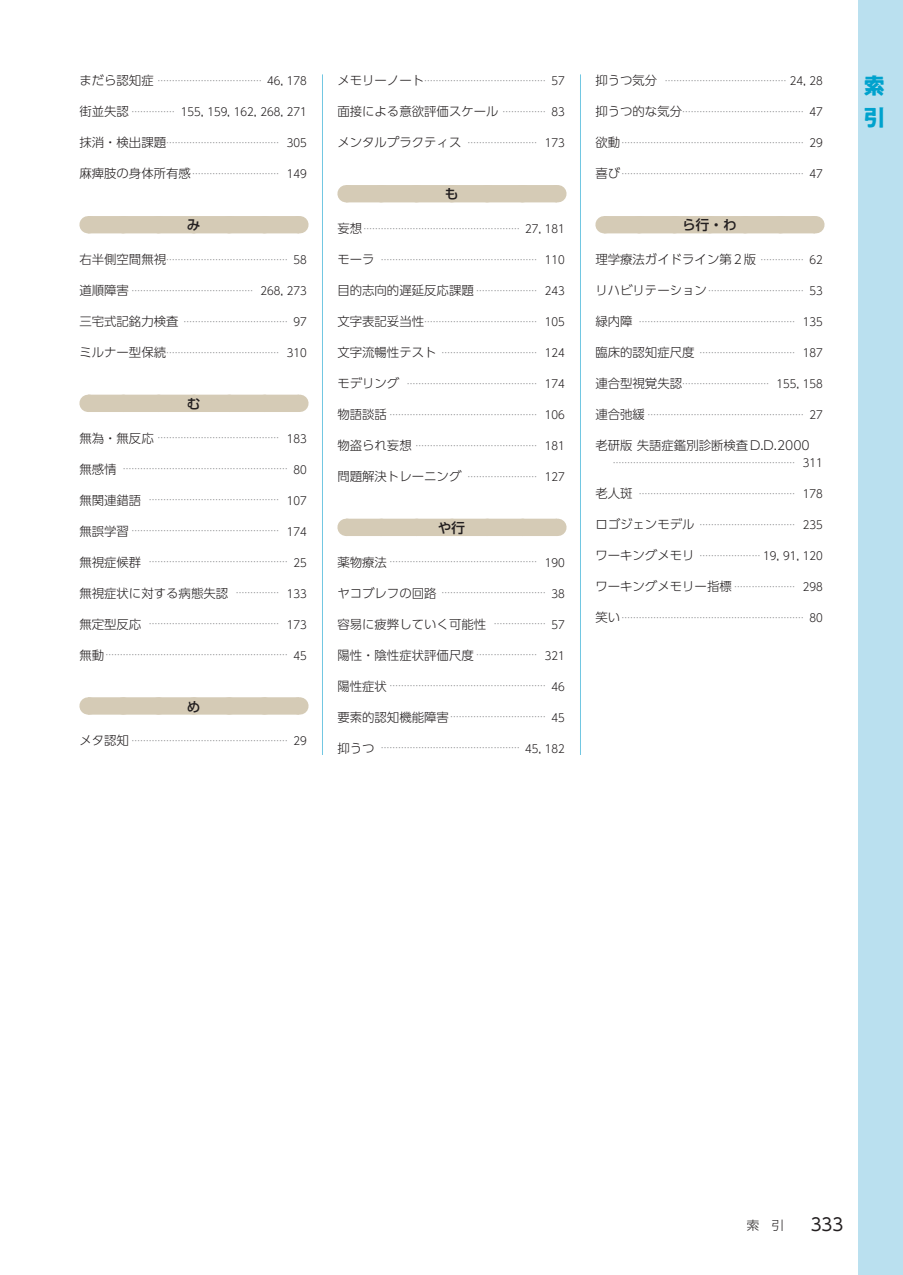
<style>
.page{position:relative;width:903px;height:1275px;background:#fff}
.page>*{position:absolute;margin:0;border:0;box-sizing:border-box;transform-origin:0 0}
.t1{font:22.4px/32.2px "PA1 Gothic Std Bold 90 pv RKSJ H";color:#00a2cd}
.t2{font:17.32px "UD Shin Go C Oniz Pr 6 Reg 90 pv RKSJ H";color:#231f20}
.t3{font:13.65px "UD Shin Go Pr 6 Medium 90 pv RKSJ H";color:#231f20}
.t4{font:12.42px "UD Shin Go Pr 6 Light 90 pv RKSJ H";color:#231f20}
.t5{font:11.2px "UD Shin Go C Oeiz Pr 6 Lig 90 pv RKSJ H";color:#231f20}
.t6{font:8.75px "UD Shin Go Pr 6 Light 90 pv RKSJ H";color:#6c6d70}
.s1{font-size:12.42px;color:#231f20}
.s2{font-family:"UD Shin Go C Oeiz Pr 6 Lig 90 pv RKSJ H";font-size:11.2px;color:#231f20}
.s3{font-family:"UD Shin Go Pr 6 Light 90 pv RKSJ H";font-size:12.42px}
.s4{font-family:"UD Shin Go Pr 6 Light 90 pv RKSJ H";font-size:8.75px;color:#6c6d70}
.s5{font-size:8.75px;color:#6c6d70}
.s6{font-family:"UD Shin Go C Oeiz Pr 6 Lig 90 pv RKSJ H";font-size:11.2px}
</style>
<div class="page">
<div style="left:88px;top:216px;width:211px;height:17px;background:#d5cbb6"></div>
<svg style="left:299px;top:216px;width:1px;height:17px"></svg>
<div style="left:88px;top:395px;width:211px;height:17px;background:#d5cbb6"></div>
<svg style="left:299px;top:395px;width:1px;height:17px"></svg>
<div style="left:88px;top:697px;width:211px;height:18px;background:#d5cbb6"></div>
<svg style="left:124px;top:697px;width:157px;height:18px"></svg>
<svg style="left:299px;top:697px;width:1px;height:18px"></svg>
<div style="left:346px;top:185px;width:211px;height:17px;background:#d5cbb6"></div>
<svg style="left:557px;top:185px;width:1px;height:17px"></svg>
<div style="left:346px;top:519px;width:211px;height:17px;background:#d5cbb6"></div>
<svg style="left:557px;top:519px;width:1px;height:17px"></svg>
<div style="left:604px;top:216px;width:211px;height:17px;background:#d5cbb6"></div>
<svg style="left:815px;top:216px;width:1px;height:17px"></svg>
<div style="left:858px;top:0;width:45px;height:1275px;background:#bae0ef"></div>
<hr style="left:322px;top:74px;width:1px;height:1092px;background:#72c7e2">
<hr style="left:580px;top:74px;width:1px;height:1092px;background:#72c7e2">
<div style="left:49px;top:755px;width:542px;height:455px;background:#fff"></div>
<p class="t6" style="left:79px;top:78px;width:229px"><span class="s1">まだら認知症</span> ……………………………… <span class="s2">46, 178</span></p>
<p class="t5" style="left:79px;top:108px;width:229px"><span class="s3">街並失認</span> <span class="s4">……………</span> 155, 159, 162, 268, 271</p>
<p class="t6" style="left:79px;top:140px;width:229px"><span class="s1">抹消・検出課題</span>………………………………… <span class="s2">305</span></p>
<p class="t6" style="left:79px;top:171px;width:229px"><span class="s1">麻痺肢の身体所有感</span> ………………………… <span class="s2">149</span></p>
<h3 class="t3" style="left:187px;top:220px;width:15px">み</h3>
<p class="t6" style="left:79px;top:256px;width:229px"><span class="s1">右半側空間無視</span>…………………………………… <span class="s2">58</span></p>
<p class="t6" style="left:79px;top:287px;width:229px"><span class="s1">道順障害</span> …………………………………… <span class="s2">268, 273</span></p>
<p class="t6" style="left:79px;top:318px;width:229px"><span class="s1">三宅式記銘力検査</span> ……………………………… <span class="s2">97</span></p>
<p class="t6" style="left:79px;top:349px;width:229px"><span class="s1">ミルナー型保続</span>………………………………… <span class="s2">310</span></p>
<h3 class="t3" style="left:187px;top:399px;width:15px">む</h3>
<p class="t6" style="left:79px;top:435px;width:229px"><span class="s1">無為・無反応</span> …………………………………… <span class="s2">183</span></p>
<p class="t6" style="left:79px;top:466px;width:229px"><span class="s1">無感情</span> ………………………………………………… <span class="s2">80</span></p>
<p class="t6" style="left:79px;top:497px;width:229px"><span class="s1">無関連錯語</span> ……………………………………… <span class="s2">107</span></p>
<p class="t6" style="left:79px;top:528px;width:229px"><span class="s1">無誤学習</span> …………………………………………… <span class="s2">174</span></p>
<p class="t6" style="left:79px;top:559px;width:229px"><span class="s1">無視症候群</span> ………………………………………… <span class="s2">25</span></p>
<h3 class="t4" style="left:79px;top:588px;width:229px">無視症状に対する病態失認 <span class="s5">……………</span> <span class="s6">133</span></h3>
<p class="t6" style="left:79px;top:621px;width:229px"><span class="s1">無定型反応</span> ……………………………………… <span class="s2">173</span></p>
<p class="t6" style="left:79px;top:652px;width:229px"><span class="s1">無動</span> ……………………………………………………… <span class="s2">45</span></p>
<h3 class="t3" style="left:187px;top:701px;width:15px">め</h3>
<p class="t6" style="left:79px;top:737px;width:229px"><span class="s1">メタ認知</span> ……………………………………………… <span class="s2">29</span></p>
<p class="t6" style="left:337px;top:78px;width:229px"><span class="s1">メモリーノート</span>…………………………………… <span class="s2">57</span></p>
<h3 class="t4" style="left:337px;top:107px;width:229px">面接による意欲評価スケール <span class="s5">……………</span> <span class="s6">83</span></h3>
<h3 class="t4" style="left:337px;top:138px;width:229px">メンタルプラクティス <span class="s5">……………………</span> <span class="s6">173</span></h3>
<h3 class="t3" style="left:445px;top:189px;width:15px">も</h3>
<p class="t6" style="left:337px;top:225px;width:229px"><span class="s1">妄想</span> ……………………………………………… <span class="s2">27, 181</span></p>
<p class="t6" style="left:337px;top:256px;width:229px"><span class="s1">モーラ</span> ……………………………………………… <span class="s2">110</span></p>
<h3 class="t4" style="left:337px;top:286px;width:229px">目的志向的遅延反応課題 <span class="s5">…………………</span> <span class="s6">243</span></h3>
<p class="t6" style="left:337px;top:318px;width:229px"><span class="s1">文字表記妥当性</span>………………………………… <span class="s2">105</span></p>
<p class="t6" style="left:337px;top:349px;width:229px"><span class="s1">文字流暢性テスト</span> …………………………… <span class="s2">124</span></p>
<p class="t6" style="left:337px;top:380px;width:229px"><span class="s1">モデリング</span> ……………………………………… <span class="s2">174</span></p>
<p class="t6" style="left:337px;top:411px;width:229px"><span class="s1">物語談話</span> …………………………………………… <span class="s2">106</span></p>
<p class="t6" style="left:337px;top:442px;width:229px"><span class="s1">物盗られ妄想</span> …………………………………… <span class="s2">181</span></p>
<h3 class="t4" style="left:337px;top:472px;width:229px">問題解決トレーニング <span class="s5">……………………</span> <span class="s6">127</span></h3>
<h3 class="t3" style="left:438px;top:523px;width:29px">や行</h3>
<p class="t6" style="left:337px;top:559px;width:229px"><span class="s1">薬物療法</span> …………………………………………… <span class="s2">190</span></p>
<p class="t6" style="left:337px;top:590px;width:229px"><span class="s1">ヤコブレフの回路</span> ……………………………… <span class="s2">38</span></p>
<h3 class="t4" style="left:337px;top:619px;width:229px">容易に疲弊していく可能性 <span class="s5">………………</span> <span class="s6">57</span></h3>
<h3 class="t4" style="left:337px;top:650px;width:229px">陽性・陰性症状評価尺度 <span class="s5">…………………</span> <span class="s6">321</span></h3>
<p class="t6" style="left:337px;top:683px;width:229px"><span class="s1">陽性症状</span> ……………………………………………… <span class="s2">46</span></p>
<p class="t6" style="left:337px;top:714px;width:229px"><span class="s1">要素的認知機能障害</span> …………………………… <span class="s2">45</span></p>
<p class="t6" style="left:337px;top:745px;width:229px"><span class="s1">抑うつ</span> ………………………………………… <span class="s2">45, 182</span></p>
<p class="t6" style="left:595px;top:78px;width:229px"><span class="s1">抑うつ気分</span> …………………………………… <span class="s2">24, 28</span></p>
<p class="t6" style="left:595px;top:109px;width:229px"><span class="s1">抑うつ的な気分</span>…………………………………… <span class="s2">47</span></p>
<p class="t6" style="left:595px;top:140px;width:229px"><span class="s1">欲動</span> ……………………………………………………… <span class="s2">29</span></p>
<p class="t6" style="left:595px;top:171px;width:229px"><span class="s1">喜び</span> ……………………………………………………… <span class="s2">47</span></p>
<h3 class="t3" style="left:682px;top:220px;width:56px">ら行・わ</h3>
<h3 class="t4" style="left:595px;top:255px;width:229px">理学療法ガイドライン第2版 <span class="s5">……………</span> <span class="s6">62</span></h3>
<p class="t6" style="left:595px;top:287px;width:229px"><span class="s1">リハビリテーション</span> …………………………… <span class="s2">53</span></p>
<p class="t6" style="left:595px;top:318px;width:229px"><span class="s1">緑内障</span> ……………………………………………… <span class="s2">135</span></p>
<p class="t6" style="left:595px;top:349px;width:229px"><span class="s1">臨床的認知症尺度</span> …………………………… <span class="s2">187</span></p>
<p class="t6" style="left:595px;top:380px;width:229px"><span class="s1">連合型視覚失認</span>………………………… <span class="s2">155, 158</span></p>
<p class="t6" style="left:595px;top:411px;width:229px"><span class="s1">連合弛緩</span> ……………………………………………… <span class="s2">27</span></p>
<h3 class="t4" style="left:595px;top:441px;width:216px">老研版 失語症鑑別診断検査D.D.2000</h3>
<p class="t6" style="left:613px;top:460px;width:212px">……………………………………………………… <span class="s2">311</span></p>
<p class="t6" style="left:595px;top:490px;width:229px"><span class="s1">老人斑</span> ……………………………………………… <span class="s2">178</span></p>
<p class="t6" style="left:595px;top:521px;width:229px"><span class="s1">ロゴジェンモデル</span> …………………………… <span class="s2">235</span></p>
<p class="t5" style="left:595px;top:552px;width:229px"><span class="s3">ワーキングメモリ</span> <span class="s4">…………………</span> 19, 91, 120</p>
<h3 class="t4" style="left:595px;top:582px;width:229px">ワーキングメモリー指標 <span class="s5">…………………</span> <span class="s6">298</span></h3>
<p class="t6" style="left:595px;top:614px;width:229px"><span class="s1">笑い</span> ……………………………………………………… <span class="s2">80</span></p>
<h1 class="t1" style="left:863px;top:73px;width:22px">索引</h1>
<h3 class="t4" style="left:747px;top:1221px;width:39px">索　引</h3>
<h2 class="t2" style="left:811px;top:1218px;width:34px">333</h2>
</div>
